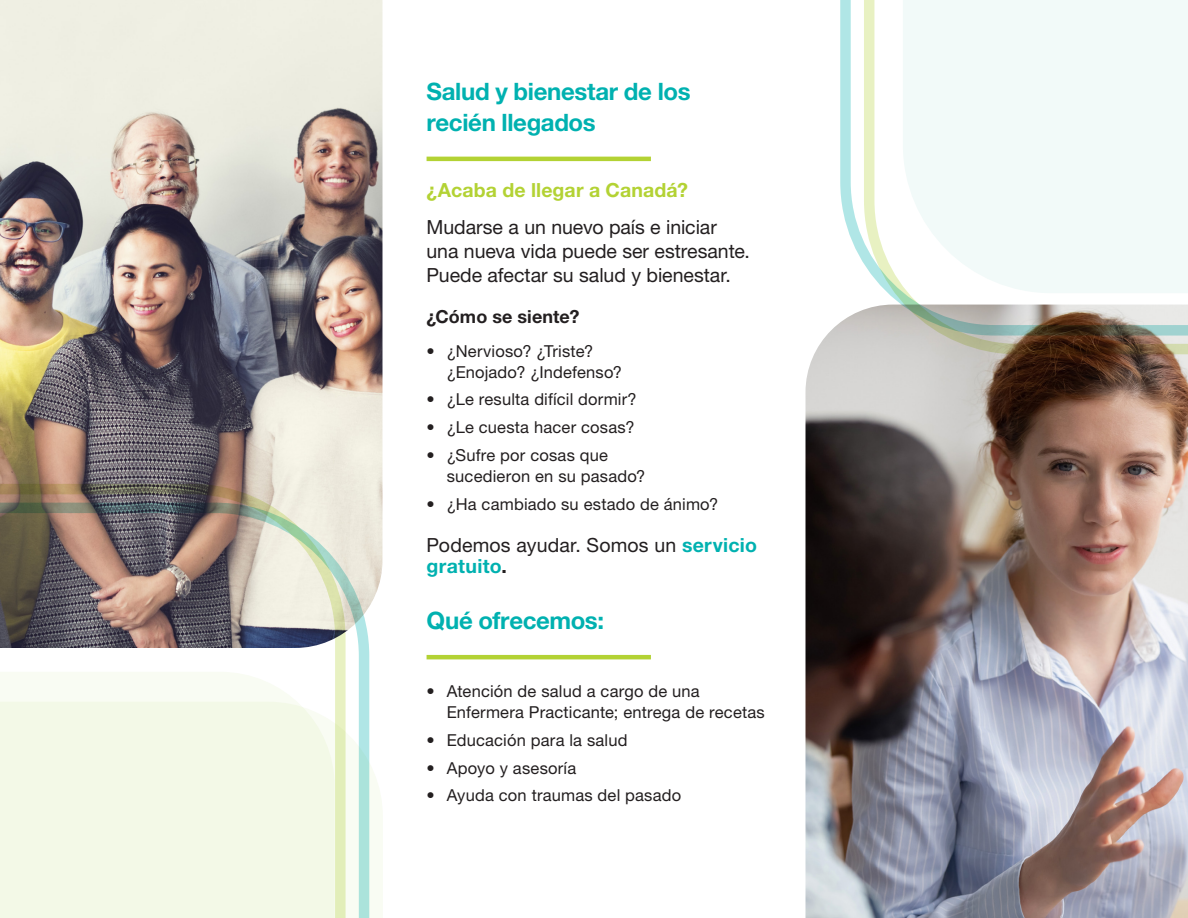
<style>
.page{position:relative;width:1188px;height:918px;background:#fff}
.page>*{position:absolute;margin:0;border:0;box-sizing:border-box;transform-origin:0 0}
.Heading_2{font:700 24px/31.5px "Helvetica Neue LT Std";letter-spacing:-.015em;color:#00b1b0}
.Heading_3{font:19.5px/24px "Helvetica Neue LT Std";letter-spacing:-.005em;color:#231f20}
.Body_1{font:19.5px/21px "Helvetica Neue LT Std";letter-spacing:.01em;color:#231f20}
.Heading_3-2{font:700 19.5px "Helvetica Neue LT Std";letter-spacing:.005em;color:#b3d234}
.t1{font:700 18px "Helvetica Neue LT Std";letter-spacing:.005em;color:#231f20}
.t2{font:16.5px/21px "Helvetica Neue LT Std";letter-spacing:.01em;color:#231f20}
.s1{font-weight:700;color:#00b1b0}
.s2{font-weight:700}
</style>
<div class="page">
<img style="left:0;top:0;width:382px;height:603px">
<img style="left:806px;top:323px;width:382px;height:595px">
<svg style="left:839px;top:0;width:23px;height:337px"></svg>
<svg style="left:862px;top:0;width:326px;height:356px"></svg>
<svg style="left:371px;top:767px;width:12px;height:151px;fill:#f9fcf3"></svg>
<svg style="left:347px;top:501px;width:24px;height:417px"></svg>
<svg style="left:0;top:482px;width:347px;height:436px"></svg>
<hr style="left:427px;top:655px;width:224px;height:4px;background:#b3d234">
<hr style="left:427px;top:157px;width:224px;height:4px;background:#b3d234">
<p class="Heading_2" style="left:427px;top:75px;width:266px">Salud y bienestar de los recién llegados</p>
<p class="Heading_3-2" style="left:427px;top:178px;width:263px">¿Acaba de llegar a Canadá?</p>
<p class="Heading_3" style="left:427px;top:215px;width:325px">Mudarse a un nuevo país e iniciar una nueva vida puede ser estresante.<br>Puede afectar su salud y bienestar.</p>
<h4 class="t1" style="left:427px;top:305px;width:154px">¿Cómo se siente?</h4>
<p class="t2" style="left:447px;top:340px;width:177px;text-indent:-20px">• ¿Nervioso? ¿Triste? ¿Enojado? ¿Indefenso?</p>
<p class="t2" style="left:427px;top:389px;width:212px">• ¿Le resulta difícil dormir?</p>
<p class="t2" style="left:427px;top:417px;width:209px">• ¿Le cuesta hacer cosas?</p>
<p class="t2" style="left:447px;top:444px;width:200px;text-indent:-20px">• ¿Sufre por cosas que sucedieron en su pasado?</p>
<p class="t2" style="left:427px;top:493px;width:293px">• ¿Ha cambiado su estado de ánimo?</p>
<p class="Body_1" style="left:427px;top:534px;width:332px">Podemos ayudar. Somos un <span class="s1">servicio gratuito</span><span class="s2">.</span></p>
<p class="Heading_2" style="left:427px;top:605px;width:179px">Qué ofrecemos:</p>
<p class="t2" style="left:447px;top:681px;width:320px;text-indent:-20px">• Atención de salud a cargo de una<br>Enfermera Practicante; entrega de recetas</p>
<p class="t2" style="left:427px;top:729px;width:203px">• Educación para la salud</p>
<p class="t2" style="left:427px;top:757px;width:151px">• Apoyo y asesoría</p>
<p class="t2" style="left:427px;top:785px;width:256px">• Ayuda con traumas del pasado</p>
</div>
